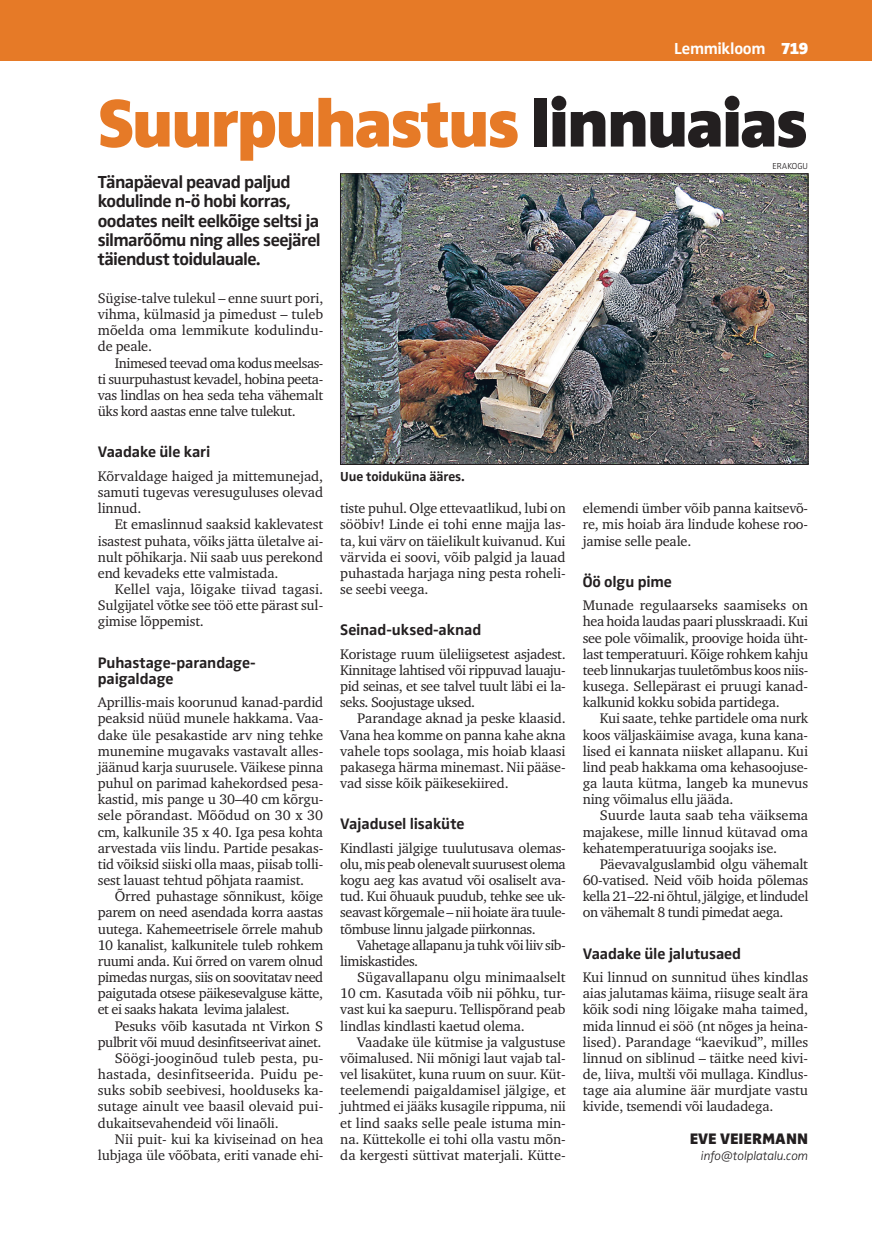
<style>
.page{position:relative;width:872px;height:1234px;background:#fff}
.page>*{position:absolute;margin:0;border:0;box-sizing:border-box;transform-origin:0 0}
.t1{font:900 69px "Zwo Pro";letter-spacing:-.035em;color:#e67a27}
.t2{font:700 18px/19.5px "Zwo Pro";letter-spacing:-.035em;color:#231f20}
.t3{font:700 16.5px "Zwo Pro";letter-spacing:-.02em;color:#fff}
.t4{font:700 15.75px/16.5px "Zwo Pro";letter-spacing:-.01em;color:#231f20}
.t5{font:900 15.75px "Zwo Pro";color:#231f20}
.t6{font:14.25px/16.2px "Charter ITC";letter-spacing:-.01em;color:#231f20;text-align:justify}
.t7{font:14.25px/16.2px "Charter ITC";letter-spacing:-.03em;color:#231f20}
.t8{font:700 13.5px "Zwo Pro";letter-spacing:-.01em;color:#231f20}
.t9{font:italic 300 12.75px "Zwo Pro";letter-spacing:-.01em;color:#231f20}
.t10{font:300 9px "Zwo Pro";color:#231f20}
.s1{font-weight:900}
.s2{color:#231f20}
</style>
<div class="page">
<div style="left:0;top:0;width:872px;height:60px;background:#e67a27"></div>
<img style="left:342px;top:175px;width:464px;height:287px">
<div style="left:340px;top:173px;width:468px;height:291px;border:1px solid #231f20"></div>
<p class="t3" style="left:674px;top:39px;width:135px">Lemmikloom <span class="s1">719</span></p>
<h1 class="t1" style="left:98px;top:82px;width:712px">Suurpuhastus <span class="s2">linnuaias</span></h1>
<p class="t2" style="left:98px;top:172px;width:224px">Tänapäeval peavad paljud kodulinde n-ö hobi korras, oodates neilt eelkõige seltsi ja silmarõõmu ning alles seejärel täiendust toidulauale.</p>
<p class="t6" style="left:98px;top:290px;width:227px">Sügise-talve tulekul – enne suurt pori, vihma, külmasid ja pimedust – tuleb mõelda oma lemmikute kodulindu&shy;de peale.</p>
<p class="t6" style="left:98px;top:354px;width:227px;text-indent:17px">Inimesed teevad oma kodus meelsas&shy;ti suurpuhastust kevadel, hobina peeta&shy;vas lindlas on hea seda teha vähemalt üks kord aastas enne talve tulekut.</p>
<p class="t4" style="left:98px;top:444px;width:114px">Vaadake üle kari</p>
<p class="t6" style="left:98px;top:467px;width:227px">Kõrvaldage haiged ja mittemunejad, samuti tugevas veresuguluses olevad linnud.</p>
<p class="t6" style="left:98px;top:516px;width:227px;text-indent:17px">Et emaslinnud saaksid kaklevatest isastest puhata, võiks jätta ületalve ai&shy;nult põhikarja. Nii saab uus perekond end kevadeks ette valmistada.</p>
<p class="t6" style="left:98px;top:581px;width:227px;text-indent:17px">Kellel vaja, lõigake tiivad tagasi.<br>Sulgijatel võtke see töö ette pärast sul&shy;gimise lõppemist.</p>
<p class="t4" style="left:98px;top:654px;width:159px">Puhastage-parandage&shy;paigaldage</p>
<p class="t6" style="left:98px;top:694px;width:227px">Aprillis-mais koorunud kanad-pardid peaksid nüüd munele hakkama. Vaa&shy;dake üle pesakastide arv ning tehke munemine mugavaks vastavalt alles&shy;jäänud karja suurusele. Väikese pinna puhul on parimad kahekordsed pesa&shy;kastid, mis pange u 30–40 cm kõrgu&shy;sele põrandast. Mõõdud on 30 x 30 cm, kalkunile 35 x 40. Iga pesa kohta arvestada viis lindu. Partide pesakas&shy;tid võiksid siiski olla maas, piisab tolli&shy;sest lauast tehtud põhjata raamist.</p>
<p class="t6" style="left:98px;top:888px;width:227px;text-indent:17px">Õrred puhastage sõnnikust, kõige parem on need asendada korra aastas uutega. Kahemeetrisele õrrele mahub 10 kanalist, kalkunitele tuleb rohkem ruumi anda. Kui õrred on varem olnud pimedas nurgas, siis on soovitatav need paigutada otsese päikesevalguse kätte, et ei saaks hakata levima jalalest.</p>
<p class="t6" style="left:115px;top:1017px;width:210px">Pesuks võib kasutada nt Virkon S</p>
<p class="t7" style="left:98px;top:1033px;width:225px">pulbrit või muud desinfitseerivat ainet.</p>
<p class="t6" style="left:115px;top:1049px;width:210px">Söögi-jooginõud tuleb pesta, pu-</p>
<p class="t6" style="left:98px;top:1065px;width:227px">hastada, desinfitseerida. Puidu pe-</p>
<p class="t6" style="left:98px;top:1081px;width:227px">suks sobib seebivesi, hoolduseks ka-</p>
<p class="t6" style="left:98px;top:1098px;width:227px">sutage ainult vee baasil olevaid pui-</p>
<p class="t6" style="left:98px;top:1114px;width:182px">dukaitsevahendeid või linaõli.</p>
<p class="t6" style="left:115px;top:1130px;width:210px">Nii puit- kui ka kiviseinad on hea</p>
<p class="t6" style="left:98px;top:1146px;width:227px">lubjaga üle võõbata, eriti vanade ehi-</p>
<p class="t8" style="left:340px;top:468px;width:126px">Uue toiduküna ääres.</p>
<p class="t6" style="left:340px;top:500px;width:227px">tiste puhul. Olge ettevaatlikud, lubi on sööbiv! Linde ei tohi enne majja las&shy;ta, kui värv on täielikult kuivanud. Kui värvida ei soovi, võib palgid ja lauad puhastada harjaga ning pesta roheli&shy;se seebi veega.</p>
<p class="t4" style="left:340px;top:622px;width:143px">Seinad-uksed-aknad</p>
<p class="t6" style="left:340px;top:645px;width:227px">Koristage ruum üleliigsetest asjadest.<br>Kinnitage lahtised või rippuvad lauaju&shy;pid seinas, et see talvel tuult läbi ei la&shy;seks. Soojustage uksed.</p>
<p class="t6" style="left:340px;top:710px;width:227px;text-indent:17px">Parandage aknad ja peske klaasid.<br>Vana hea komme on panna kahe akna vahele tops soolaga, mis hoiab klaasi pakasega härma minemast. Nii pääse&shy;vad sisse kõik päikesekiired.</p>
<p class="t4" style="left:340px;top:815px;width:126px">Vajadusel lisaküte</p>
<p class="t6" style="left:340px;top:839px;width:227px">Kindlasti jälgige tuulutusava olemas&shy;olu, mis peab olenevalt suurusest olema kogu aeg kas avatud või osaliselt ava&shy;tud. Kui õhuauk puudub, tehke see uk&shy;seavast kõrgemale – nii hoiate ära tuule&shy;tõmbuse linnu jalgade piirkonnas.</p>
<p class="t7" style="left:340px;top:936px;width:227px;text-indent:17px">Vahetage allapanu ja tuhk või liiv sib&shy;limiskastides.</p>
<p class="t6" style="left:340px;top:968px;width:227px;text-indent:17px">Sügavallapanu olgu minimaalselt 10 cm. Kasutada võib nii põhku, tur&shy;vast kui ka saepuru. Tellispõrand peab lindlas kindlasti kaetud olema.</p>
<p class="t6" style="left:340px;top:1033px;width:227px;text-indent:17px">Vaadake üle kütmise ja valgustuse võimalused. Nii mõnigi laut vajab tal&shy;vel lisakütet, kuna ruum on suur. Küt&shy;teelemendi paigaldamisel jälgige, et juhtmed ei jääks kusagile rippuma, nii et lind saaks selle peale istuma min&shy;na. Küttekolle ei tohi olla vastu mõn&shy;da kergesti süttivat materjali. Kütte-</p>
<p class="t10" style="left:772px;top:161px;width:37px">ERAKOGU</p>
<p class="t6" style="left:583px;top:500px;width:227px">elemendi ümber võib panna kaitsevõ&shy;re, mis hoiab ära lindude kohese roo&shy;jamise selle peale.</p>
<p class="t4" style="left:583px;top:573px;width:91px">Öö olgu pime</p>
<p class="t6" style="left:583px;top:597px;width:227px">Munade regulaarseks saamiseks on hea hoida laudas paari plusskraadi. Kui see pole võimalik, proovige hoida üht&shy;last temperatuuri. Kõige rohkem kahju teeb linnukarjas tuuletõmbus koos niis&shy;kusega. Sellepärast ei pruugi kanad&shy;kalkunid kokku sobida partidega.</p>
<p class="t6" style="left:583px;top:710px;width:227px;text-indent:17px">Kui saate, tehke partidele oma nurk koos väljaskäimise avaga, kuna kana&shy;lised ei kannata niisket allapanu. Kui lind peab hakkama oma kehasoojuse&shy;ga lauta kütma, langeb ka munevus ning võimalus ellu jääda.</p>
<p class="t6" style="left:583px;top:807px;width:227px;text-indent:17px">Suurde lauta saab teha väiksema majakese, mille linnud kütavad oma kehatemperatuuriga soojaks ise.</p>
<p class="t6" style="left:583px;top:855px;width:227px;text-indent:17px">Päevavalguslambid olgu vähemalt 60-vatised. Neid võib hoida põlemas kella 21–22-ni õhtul, jälgige, et lindudel on vähemalt 8 tundi pimedat aega.</p>
<p class="t4" style="left:583px;top:945px;width:160px">Vaadake üle jalutusaed</p>
<p class="t6" style="left:583px;top:968px;width:227px">Kui linnud on sunnitud ühes kindlas aias jalutamas käima, riisuge sealt ära kõik sodi ning lõigake maha taimed, mida linnud ei söö (nt nõges ja heina&shy;lised). Parandage “kaevikud”, milles linnud on siblinud – täitke need kivi&shy;de, liiva, multši või mullaga. Kindlus&shy;tage aia alumine äär murdjate vastu kivide, tsemendi või laudadega.</p>
<p class="t5" style="left:690px;top:1128px;width:120px">EVE VEIERMANN</p>
<p class="t9" style="left:701px;top:1148px;width:109px">info@tolplatalu.com</p>
</div>
